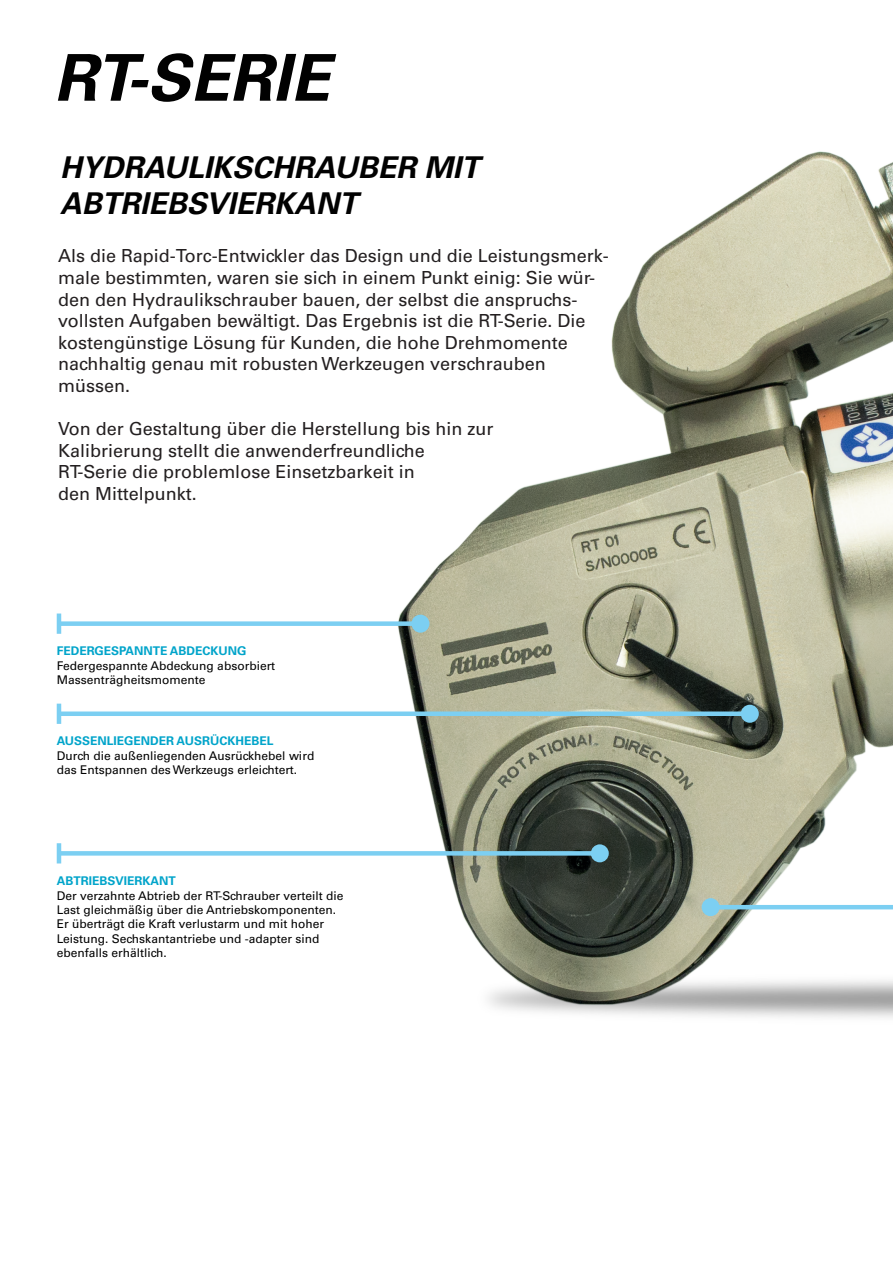
<style>
.page{position:relative;width:893px;height:1263px;background:#fff}
.page>*{position:absolute;margin:0;border:0;box-sizing:border-box;transform-origin:0 0}
.t1{font:italic 700 64.5px "Univers LT Std";color:#010101}
.t2{font:italic 700 30px/36px "Univers LT Std";color:#010101}
.t3{font:18px/21.6px "Univers LT Std";color:#231f20}
.t4{font:12px/14.4px "Univers LT Std";color:#010101}
.t5{font:700 12px "Univers LT Std";color:#00a4ca}
</style>
<div class="page">
<img style="left:398px;top:151px;width:495px;height:867px">
<div style="left:59px;top:851px;width:541px;height:5px;background:#7ccff2"></div>
<div style="left:591px;top:844px;width:18px;height:18px;background:#7ccff2;border-radius:50%"></div>
<hr style="left:57px;top:843px;width:4px;height:20px;background:#7ccff2">
<div style="left:59px;top:621px;width:361px;height:5px;background:#7ccff2"></div>
<div style="left:411px;top:615px;width:18px;height:18px;background:#7ccff2;border-radius:50%"></div>
<hr style="left:57px;top:613px;width:4px;height:21px;background:#7ccff2">
<div style="left:59px;top:711px;width:691px;height:5px;background:#7ccff2"></div>
<div style="left:741px;top:705px;width:18px;height:18px;background:#7ccff2;border-radius:50%"></div>
<hr style="left:57px;top:704px;width:4px;height:20px;background:#7ccff2">
<hr style="left:711px;top:905px;width:182px;height:4px;background:#7ccff2">
<div style="left:702px;top:898px;width:18px;height:18px;background:#7ccff2;border-radius:50%"></div>
<h1 class="t1" style="left:54px;top:40px;width:277px">RT-SERIE</h1>
<h2 class="t2" style="left:60px;top:150px;width:421px">HYDRAULIKSCHRAUBER MIT<br>ABTRIEBSVIERKANT</h2>
<p class="t3" style="left:58px;top:245px;width:552px">Als die Rapid-Torc-Entwickler das Design und die Leistungsmerk&shy;male bestimmten, waren sie sich in einem Punkt einig: Sie wür&shy;den den Hydraulikschrauber bauen, der selbst die anspruchs&shy;vollsten Aufgaben bewältigt. Das Ergebnis ist die RT-Serie. Die kostengünstige Lösung für Kunden, die hohe Drehmomente nachhaltig genau mit robusten Werkzeugen verschrauben müssen.</p>
<p class="t3" style="left:58px;top:418px;width:437px">Von der Gestaltung über die Herstellung bis hin zur Kalibrierung stellt die anwenderfreundliche RT-Serie die problemlose Einsetzbarkeit in<br>den Mittelpunkt.</p>
<p class="t5" style="left:57px;top:644px;width:191px">FEDERGESPANNTE ABDECKUNG</p>
<p class="t4" style="left:57px;top:658px;width:220px">Federgespannte Abdeckung absorbiert<br>Massenträgheitsmomente</p>
<p class="t5" style="left:57px;top:734px;width:218px">AUSSENLIEGENDER AUSRÜCKHEBEL</p>
<p class="t4" style="left:57px;top:748px;width:259px">Durch die außenliegenden Ausrückhebel wird das Entspannen des Werkzeugs erleichtert.</p>
<p class="t5" style="left:57px;top:874px;width:121px">ABTRIEBSVIERKANT</p>
<p class="t4" style="left:57px;top:888px;width:288px">Der verzahnte Abtrieb der RT-Schrauber verteilt die Last gleichmäßig über die Antriebskomponenten.<br>Er überträgt die Kraft verlustarm und mit hoher Leistung. Sechskantantriebe und -adapter sind ebenfalls erhältlich.</p>
</div>
